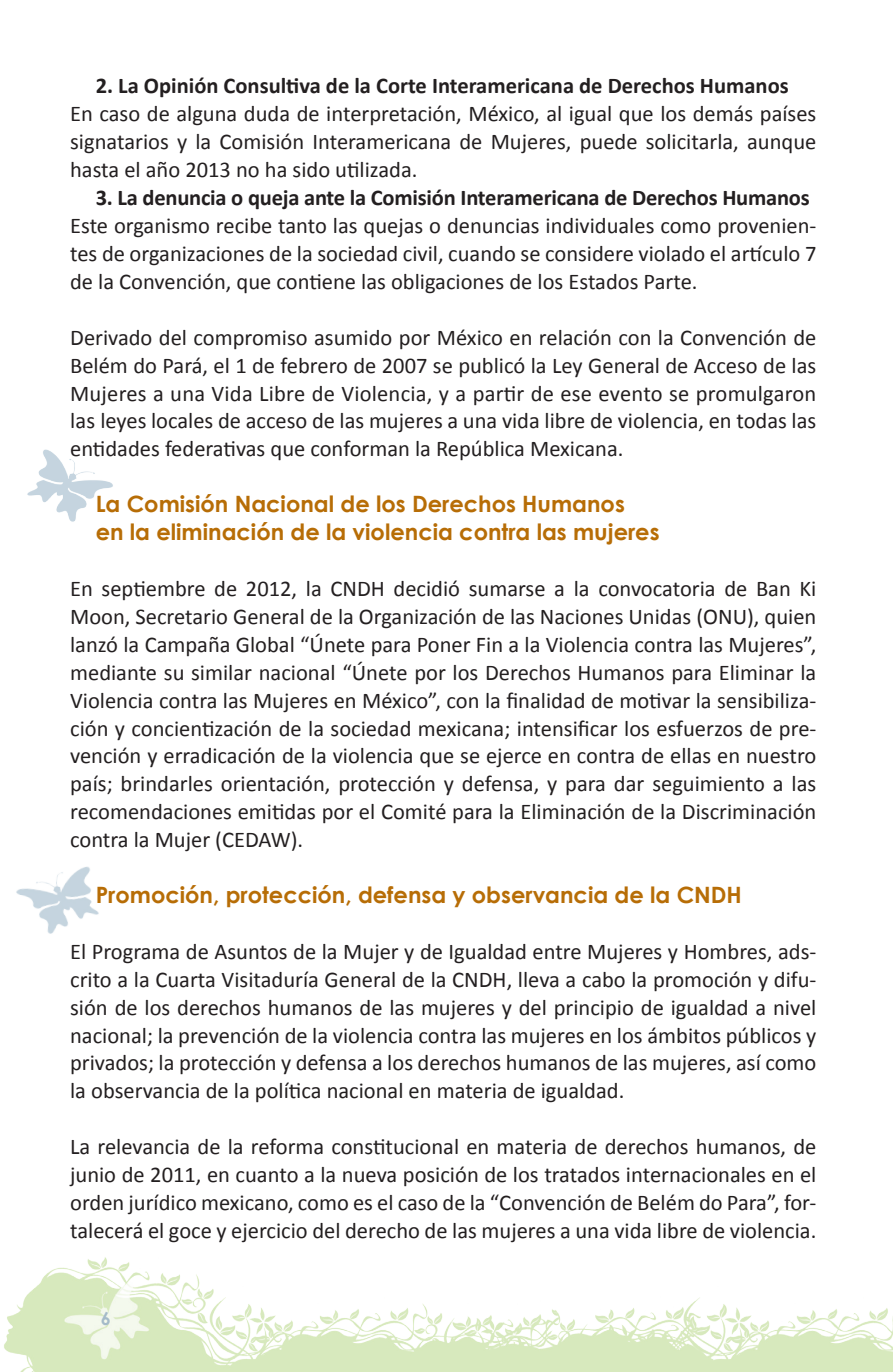
<style>
.page{position:relative;width:893px;height:1372px;background:#fff}
.page>*{position:absolute;margin:0;border:0;box-sizing:border-box;transform-origin:0 0}
.t1{font:22.5px/27.9px "Calibri";color:#231f20;text-align:justify}
.t2{font:700 22.5px/27.9px "Century Gothic";color:#b76d06}
.t3{font:700 18px "Century Gothic";color:#a5bbc9}
.s1{font-weight:700}
</style>
<div class="page">
<img style="left:4px;top:1257px;width:889px;height:114px">
<img style="left:27px;top:449px;width:86px;height:73px">
<img style="left:16px;top:866px;width:83px;height:68px">
<p class="t1" style="left:70px;top:71px;width:748px;text-align:left;text-indent:26px"><span class="s1">2. La Opinión Consultiva de la Corte Interamericana de Derechos Humanos </span>En caso de alguna duda de interpretación, México, al igual que los demás países signatarios y la Comisión Interamericana de Mujeres, puede solicitarla, aunque hasta el año 2013 no ha sido utilizada.</p>
<p class="t1" style="left:70px;top:183px;width:748px;text-align:left;text-indent:26px"><span class="s1">3. La denuncia o queja ante la Comisión Interamericana de Derechos Humanos </span>Este organismo recibe tanto las quejas o denuncias individuales como provenien&shy;tes de organizaciones de la sociedad civil, cuando se considere violado el artículo 7 de la Convención, que contiene las obligaciones de los Estados Parte.</p>
<p class="t1" style="left:70px;top:322px;width:748px">Derivado del compromiso asumido por México en relación con la Convención de Belém do Pará, el 1 de febrero de 2007 se publicó la Ley General de Acceso de las Mujeres a una Vida Libre de Violencia, y a partir de ese evento se promulgaron las leyes locales de acceso de las mujeres a una vida libre de violencia, en todas las</p>
<p class="t1" style="left:70px;top:434px;width:555px">entidades federativas que conforman la República Mexicana.</p>
<h5 class="t2" style="left:96px;top:489px;width:565px">La Comisión Nacional de los Derechos Humanos<br>en la eliminación de la violencia contra las mujeres</h5>
<p class="t1" style="left:70px;top:573px;width:748px">En septiembre de 2012, la CNDH decidió sumarse a la convocatoria de Ban Ki Moon, Secretario General de la Organización de las Naciones Unidas (ONU), quien lanzó la Campaña Global “Únete para Poner Fin a la Violencia contra las Mujeres”, mediante su similar nacional “Únete por los Derechos Humanos para Eliminar la Violencia contra las Mujeres en México”, con la finalidad de motivar la sensibiliza&shy;ción y concientización de la sociedad mexicana; intensificar los esfuerzos de pre&shy;vención y erradicación de la violencia que se ejerce en contra de ellas en nuestro país; brindarles orientación, protección y defensa, y para dar seguimiento a las recomendaciones emitidas por el Comité para la Eliminación de la Discriminación contra la Mujer (CEDAW).</p>
<h5 class="t2" style="left:96px;top:880px;width:648px">Promoción, protección, defensa y observancia de la CNDH</h5>
<p class="t1" style="left:70px;top:936px;width:748px">El Programa de Asuntos de la Mujer y de Igualdad entre Mujeres y Hombres, ads&shy;crito a la Cuarta Visitaduría General de la CNDH, lleva a cabo la promoción y difu&shy;sión de los derechos humanos de las mujeres y del principio de igualdad a nivel nacional; la prevención de la violencia contra las mujeres en los ámbitos públicos y privados; la protección y defensa a los derechos humanos de las mujeres, así como la observancia de la política nacional en materia de igualdad.</p>
<p class="t1" style="left:70px;top:1131px;width:748px">La relevancia de la reforma constitucional en materia de derechos humanos, de junio de 2011, en cuanto a la nueva posición de los tratados internacionales en el orden jurídico mexicano, como es el caso de la “Convención de Belém do Para”, for&shy;talecerá el goce y ejercicio del derecho de las mujeres a una vida libre de violencia.</p>
<p class="t3" style="left:101px;top:1306px;width:12px">6</p>
</div>
